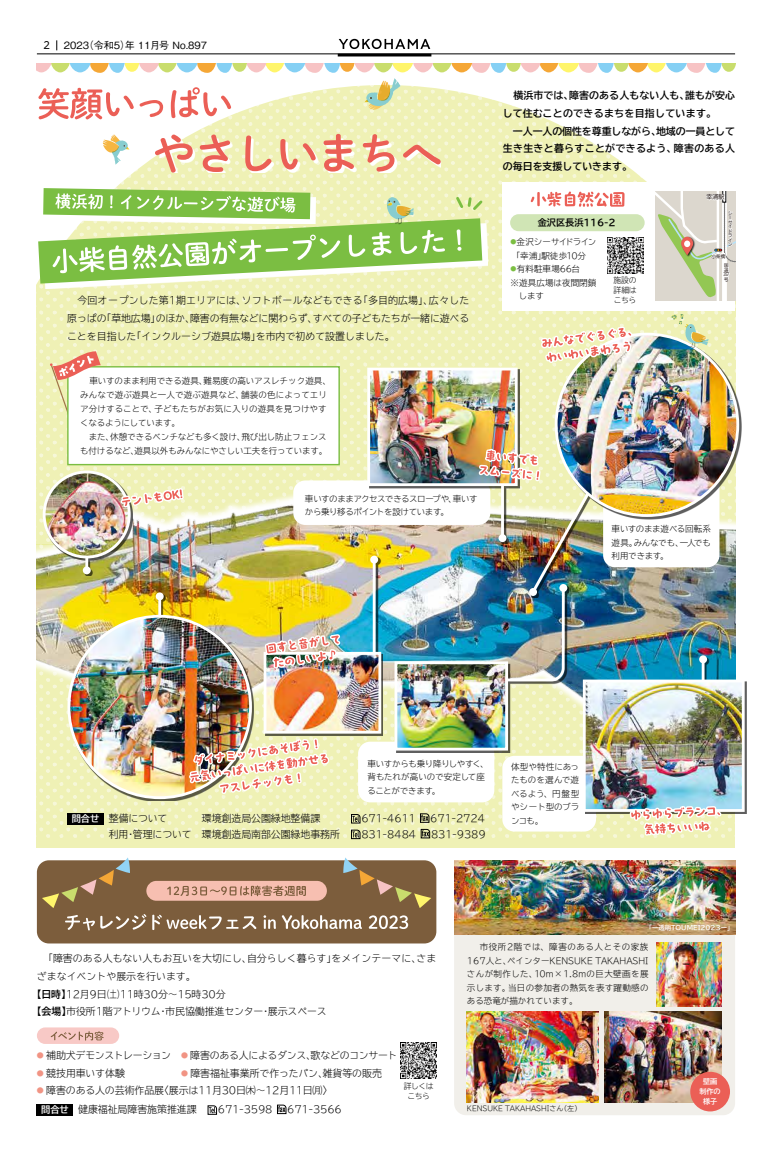
<style>
.page{position:relative;width:772px;height:1151px;background:#fff}
.page>*{position:absolute;margin:0;border:0;box-sizing:border-box;transform-origin:0 0}
.t1{font:500 10px "Gothic BBB Pr 6 N";color:#000}
.本文{font:300 9.9px/17.7px "TBUD Go Std Super";letter-spacing:-.01em;color:#000}
.本文-2{font:700 9.9px/17.7px "TBUD Go Std";letter-spacing:.01em;color:#000}
.本文-3{font:300 9.9px "TBUD Go Std Super";letter-spacing:-.03em;color:#000}
.t2{font:9.9px "UD Shin M Go Pr 6 N";color:#000}
.本文-4{font:700 9.2px "TBUD Go Std";letter-spacing:-.01em;color:#000}
.t3{font:700 9.2px "TBUD Go Std";color:#fff}
.本文-5{font:300 8.5px/13.5px "TBUD Go Std Super";letter-spacing:-.01em;color:#000;text-align:justify}
.本文-6{font:300 8.5px/13.5px "TBUD Go Std Super";letter-spacing:-.055em;color:#000}
.本文-7{font:300 8.5px/13.5px "TBUD Go Std Super";letter-spacing:-.035em;color:#000}
.本文-8{font:300 8.5px/13.5px "TBUD Go Std Super";letter-spacing:-.04em;color:#000}
.キャプション_こめ1字下げ{font:300 8.5px/13.5px "TBUD Go Std Super";letter-spacing:.01em;color:#000}
.本文-9{font:300 7.8px "TBUD Go Std Super";letter-spacing:-.05em;color:#000}
.本文-10{font:300 7.1px "TBUD Go Std Super";color:#000}
.本文-11{font:700 7.1px "TBUD Go Std";letter-spacing:-.005em;color:#fff}
.本文-12{font:700 6.4px "TBUD Go Std";color:#fff}
.t4{font:6px "UD Shin M Go Pr 6 N";color:#221714}
.t5{font:4.5px/4.5px "UD Shin M Go Pr 6 N";letter-spacing:-.04em;color:#221714}
.s1{font-size:6px;color:#7bbe42}
.s2{font-family:"TBUD Go Std";font-weight:700}
.s3{font-size:6.9px;color:#f19484}
.s4{font-family:"TBUD Go Std";font-weight:700;font-size:9.2px;color:#fff}
</style>
<div class="page">
<svg style="left:36px;top:67px;width:706px;height:422px"></svg>
<svg style="left:207px;top:1105px;width:10px;height:10px"></svg>
<svg style="left:277px;top:1105px;width:9px;height:9px"></svg>
<div style="left:36px;top:1104px;width:37px;height:11px;background:#000"></div>
<svg style="left:400px;top:1042px;width:37px;height:37px"></svg>
<img style="left:400px;top:1043px;width:36px;height:35px">
<div style="left:37px;top:860px;width:399px;height:83px;background:#7c5d3c;border-radius:12px"></div>
<div style="left:454px;top:895px;width:280px;height:220px;background:#f1efea;border-radius:12px"></div>
<svg style="left:155px;top:134px;width:285px;height:39px;background:#f0d0ab"></svg>
<div style="left:43px;top:92px;width:188px;height:28px;background:#fff"></div>
<div style="left:37px;top:1027px;width:82px;height:17px;background:#f8c9c6;border-radius:8px"></div>
<svg style="left:51px;top:1031px;width:52px;height:9px"></svg>
<div style="left:502px;top:182px;width:232px;height:128px;background:#fff"></div>
<div style="left:584px;top:657px;width:162px;height:157px;background:#000;opacity:.63"></div>
<img style="left:734px;top:683px;width:6px;height:125px">
<div style="left:582px;top:679px;width:162px;height:133px;border:3px solid #fff"></div>
<svg style="left:37px;top:64px;width:697px;height:55px"></svg>
<svg style="left:103px;top:134px;width:26px;height:31px"></svg>
<img style="left:466px;top:1011px;width:132px;height:91px">
<img style="left:604px;top:1012px;width:117px;height:90px">
<img style="left:656px;top:943px;width:65px;height:63px">
<div style="left:689px;top:1072px;width:40px;height:39px;background:#eb5f56;border-radius:50%"></div>
<img style="left:38px;top:188px;width:696px;height:750px">
<svg style="left:338px;top:39px;width:92px;height:10px"></svg>
<hr style="left:337px;top:54px;width:94px;height:2px;background:#000">
<hr style="left:37px;top:54px;width:697px;height:1px;background:#000">
<p class="t2" style="left:43px;top:37px;width:8px">2</p>
<p class="t1" style="left:64px;top:37px;width:145px">2023（令和5）年 11月号 No.897</p>
<p class="本文" style="left:67px;top:291px;width:403px;text-align:justify">　今回オープンした第1期エリアには、ソフトボールなどもできる「多目的広場」、広々した原っぱの「草地広場」のほか、障害の有無などに関わらず、すべての子どもたちが一緒に遊べることを目指した「インクルーシブ遊具広場」を市内で初めて設置しました。</p>
<p class="本文-5" style="left:80px;top:373px;width:252px;line-height:14.2px;text-align:left">　車いすのまま利用できる遊具、難易度の高いアスレチック遊具、みんなで遊ぶ遊具と一人で遊ぶ遊具など、舗装の色によってエリア分けすることで、子どもたちがお気に入りの遊具を見つけやすくなるようにしています。</p>
<p class="本文-5" style="left:80px;top:430px;width:248px;line-height:14.2px">　また、休憩できるベンチなども多く設け、飛び出し防止フェンスも付けるなど、遊具以外もみんなにやさしい工夫を行っています。</p>
<p class="本文-6" style="left:305px;top:492px;width:174px">車いすのままアクセスできるスロープや、車いすから乗り移るポイントを設けています。</p>
<p class="本文-2" style="left:502px;top:87px;width:233px">　横浜市では、障害のある人もない人も、誰もが安心して住むことのできるまちを目指しています。</p>
<p class="本文-2" style="left:502px;top:122px;width:233px;text-align:justify">　一人一人の個性を尊重しながら、地域の一員として生き生きと暮らすことができるよう、障害のある人の毎日を支援していきます。</p>
<p class="本文-4" style="left:537px;top:215px;width:79px">金沢区長浜116-2</p>
<p class="本文-8" style="left:510px;top:235px;width:87px"><span class="s1">●</span>金沢シーサイドライン「幸浦」駅徒歩10分</p>
<p class="本文-5" style="left:510px;top:262px;width:71px"><span class="s1">●</span>有料駐車場66台</p>
<p class="キャプション_こめ1字下げ" style="left:518px;top:276px;width:79px;text-indent:-8px">※遊具広場は夜間閉鎖します</p>
<p class="本文-9" style="left:613px;top:274px;width:25px">施設の</p>
<p class="本文-9" style="left:613px;top:284px;width:25px">詳細は</p>
<p class="本文-9" style="left:613px;top:294px;width:24px">こちら</p>
<p class="t4" style="left:706px;top:192px;width:19px">幸浦駅</p>
<p class="t5" style="left:727px;top:210px;width:6px">シーサイドライン</p>
<p class="t5" style="left:722px;top:263px;width:8px">国道<br>357号</p>
<p class="t5" style="left:711px;top:253px;width:15px">小柴橋</p>
<p class="本文-5" style="left:611px;top:522px;width:101px">車いすのまま遊べる回転系遊具。みんなでも、一人でも利用できます。</p>
<p class="t3" style="left:72px;top:811px;width:29px">問合せ</p>
<p class="本文-7" style="left:367px;top:756px;width:123px">車いすからも乗り降りしやすく、背もたれが高いので安定して座ることができます。</p>
<p class="本文" style="left:109px;top:809px;width:60px">整備について</p>
<p class="本文" style="left:202px;top:809px;width:120px">環境創造局公園緑地整備課</p>
<p class="本文" style="left:361px;top:809px;width:56px">671-4611</p>
<p class="本文" style="left:430px;top:809px;width:56px">671-2724</p>
<p class="本文" style="left:109px;top:825px;width:233px">利用・管理について 環境創造局南部公園緑地事務所</p>
<p class="本文" style="left:361px;top:825px;width:56px">831-8484</p>
<p class="本文" style="left:430px;top:825px;width:56px">831-9389</p>
<p class="本文-5" style="left:510px;top:760px;width:70px">体型や特性にあったものを選んで遊べるよう、円盤型やシート型のブランコも。</p>
<p class="本文-12" style="left:645px;top:923px;width:89px">「ー透明TOUMEI2023ー」</p>
<p class="本文" style="left:37px;top:949px;width:400px">　「障害のある人もない人もお互いを大切にし、自分らしく暮らす」をメインテーマに、さまざまなイベントや展示を行います。</p>
<p class="本文" style="left:32px;top:985px;width:195px"><span class="s2">【日時】</span>12月9日（土）11時30分～15時30分</p>
<p class="本文" style="left:32px;top:1002px;width:296px"><span class="s2">【会場】</span>市役所1階アトリウム・市民協働推進センター・展示スペース</p>
<p class="本文-3" style="left:37px;top:1047px;width:362px"><span class="s3">●</span> 補助犬デモンストレーション <span class="s3">●</span> 障害のある人によるダンス、歌などのコンサート</p>
<p class="本文" style="left:37px;top:1064px;width:99px"><span class="s3">●</span> 競技用車いす体験　</p>
<p class="本文" style="left:181px;top:1064px;width:212px"><span class="s3">●</span> 障害福祉事業所で作ったパン、雑貨等の販売　</p>
<p class="本文" style="left:37px;top:1082px;width:297px"><span class="s3">●</span> 障害のある人の芸術作品展〈展示は11月30日㈭～12月11日㈪〉</p>
<p class="本文" style="left:41px;top:1100px;width:157px"><span class="s4">問合せ</span> 健康福祉局障害施策推進課</p>
<p class="本文" style="left:218px;top:1100px;width:56px">671-3598</p>
<p class="本文" style="left:287px;top:1100px;width:56px">671-3566</p>
<p class="本文-9" style="left:403px;top:1080px;width:31px">詳しくは</p>
<p class="本文-9" style="left:407px;top:1090px;width:24px">こちら</p>
<p class="本文-5" style="left:466px;top:940px;width:183px">　市役所2階では、障害のある人とその家族167人と、ペインターKENSUKE TAKAHASHIさんが制作した、10m×1.8mの巨大壁画を展示します。当日の参加者の熱気を表す躍動感のある恐竜が描かれています。</p>
<p class="本文-10" style="left:466px;top:1103px;width:116px">KENSUKE TAKAHASHIさん（左）</p>
<p class="本文-11" style="left:702px;top:1076px;width:16px">壁画</p>
<p class="本文-11" style="left:699px;top:1086px;width:23px">制作の</p>
<p class="本文-11" style="left:702px;top:1096px;width:16px">様子</p>
</div>
